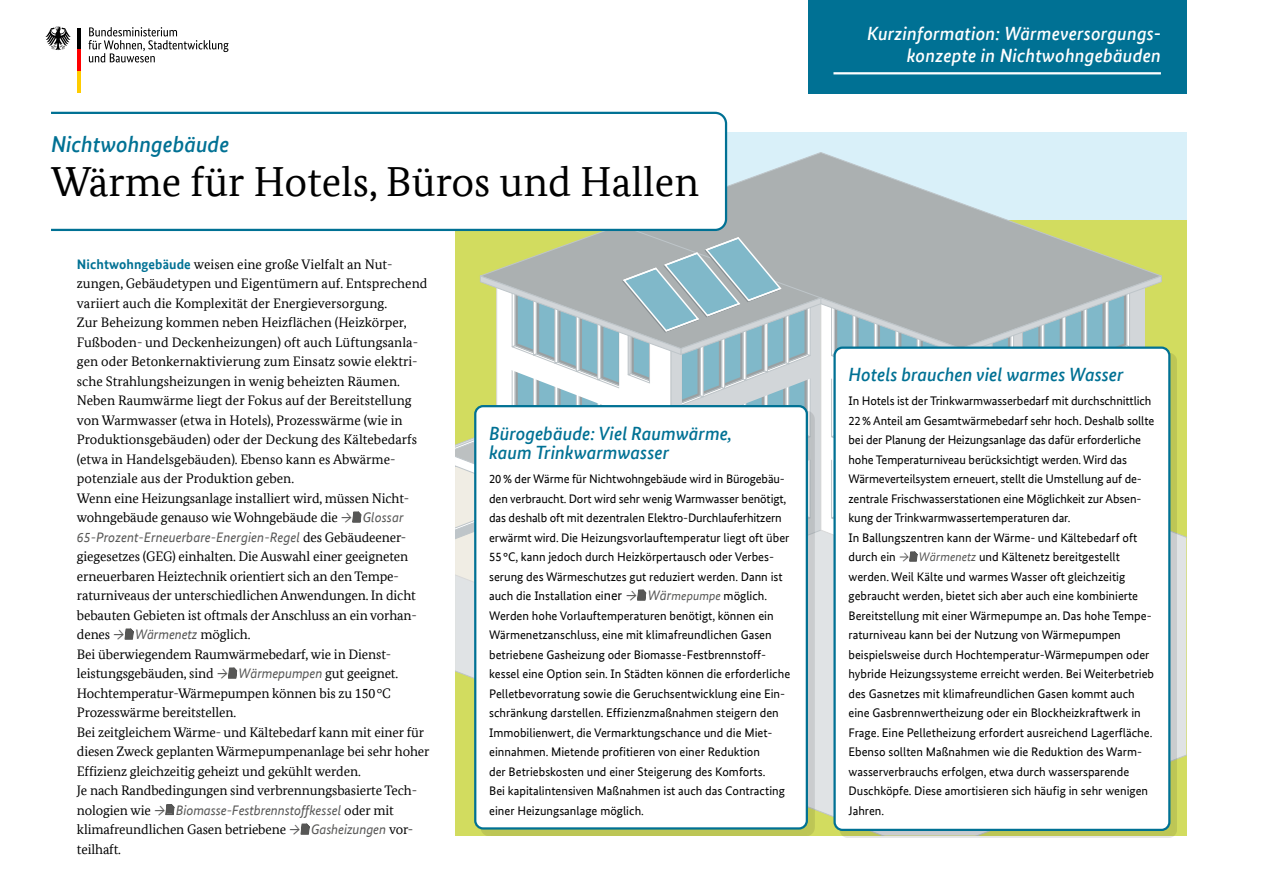
<style>
.page{position:relative;width:1263px;height:893px;background:#fff}
.page>*{position:absolute;margin:0;border:0;box-sizing:border-box;transform-origin:0 0}
.Überschrift_1_Hierarchie_NEU{font:42px "Bundes Serif Web";color:#000}
.Dachzeile_2_Hierarchie_kleiner_NEU{font:italic 500 22.5px "Bundes Sans Web";color:#007194}
.Zwischenüberschrift_3_Hierarchie_NEU{font:italic 500 18.75px/19.5px "Bundes Sans Web";color:#007194}
.Kolumne_oben_NEU{font:italic 500 18.75px/22.5px "Bundes Sans Web";letter-spacing:.01em;color:#fff;text-align:right}
.Text_Fließtext_NEU_9{font:13.8px/19.5px "Bundes Serif Web";letter-spacing:-.01em;color:#000}
.Infokasten_NEU{font:12.45px/19.5px "Bundes Sans Web";color:#000}
.s1{font-family:"Bundes Sans Web";font-weight:700;color:#007194}
.s2{font-family:"Bundes Sans Web";font-style:italic;color:#575756}
.s3{font-size:13.8px}
.s4{font-style:italic;font-size:13.8px;color:#575756}
.s5{font-style:italic;color:#575756}
</style>
<div class="page">
<div style="left:807px;top:0;width:379px;height:93px;background:#007194"></div>
<hr style="left:833px;top:72px;width:328px;height:2px;background:#fff">
<svg style="left:88px;top:27px;width:141px;height:35px"></svg>
<svg style="left:45px;top:27px;width:26px;height:23px"></svg>
<hr style="left:77px;top:28px;width:4px;height:21px;background:#000">
<hr style="left:77px;top:49px;width:4px;height:22px;background:#f00">
<hr style="left:77px;top:71px;width:4px;height:22px;background:#fc0">
<div style="left:455px;top:132px;width:731px;height:88px;background:#d9f0f9"></div>
<svg style="left:455px;top:349px;width:731px;height:487px;background:#d0dba8"></svg>
<svg style="left:618px;top:152px;width:545px;height:195px"></svg>
<svg style="left:51px;top:111px;width:677px;height:121px"></svg>
<div style="left:480px;top:411px;width:334px;height:425px;background:#000;opacity:.1"></div>
<div style="left:475px;top:406px;width:332px;height:422px;background:#fff;border-radius:8px"></div>
<div style="left:840px;top:353px;width:337px;height:484px;background:#000;opacity:.1"></div>
<div style="left:835px;top:348px;width:334px;height:482px;background:#fff;border-radius:8px"></div>
<svg style="left:455px;top:236px;width:707px;height:366px"></svg>
<p class="Dachzeile_2_Hierarchie_kleiner_NEU" style="left:51px;top:132px;width:180px">Nichtwohngebäude</p>
<h1 class="Überschrift_1_Hierarchie_NEU" style="left:51px;top:157px;width:649px">Wärme für Hotels, Büros und Hallen</h1>
<p class="Text_Fließtext_NEU_9" style="left:77px;top:254px;width:352px"><span class="s1">Nichtwohngebäude</span> weisen eine große Vielfalt an Nut&shy;zungen, Gebäudetypen und Eigentümern auf. Entsprechend variiert auch die Komplexität der Energieversorgung.<br>Zur Beheizung kommen neben Heizflächen (Heizkörper, Fußboden- und Deckenheizungen) oft auch Lüftungsanla&shy;gen oder Betonkernaktivierung zum Einsatz sowie elektri&shy;sche Strahlungsheizungen in wenig beheizten Räumen.</p>
<p class="Text_Fließtext_NEU_9" style="left:77px;top:390px;width:342px">Neben Raumwärme liegt der Fokus auf der Bereitstellung von Warmwasser (etwa in Hotels), Prozesswärme (wie in Produktionsgebäuden) oder der Deckung des Kältebedarfs (etwa in Handelsgebäuden). Ebenso kann es Abwärme&shy;potenziale aus der Produktion geben.</p>
<p class="Text_Fließtext_NEU_9" style="left:77px;top:488px;width:354px">Wenn eine Heizungsanlage installiert wird, müssen Nicht&shy;wohngebäude genauso wie Wohngebäude die <span class="s2">→ Glossar 65-Prozent-Erneuerbare-Energien-Regel</span> des Gebäudeener&shy;giegesetzes (GEG) einhalten. Die Auswahl einer geeigneten erneuerbaren Heiztechnik orientiert sich an den Tempe&shy;raturniveaus der unterschiedlichen Anwendungen. In dicht bebauten Gebieten ist oftmals der Anschluss an ein vorhan&shy;denes <span class="s2">→ Wärmenetz</span> möglich.<br>Bei überwiegendem Raumwärmebedarf, wie in Dienst&shy;leistungsgebäuden, sind <span class="s2">→ Wärmepumpen</span> gut geeignet.<br>Hochtemperatur-Wärmepumpen können bis zu 150°C Prozesswärme bereitstellen.<br>Bei zeitgleichem Wärme- und Kältebedarf kann mit einer für diesen Zweck geplanten Wärmepumpenanlage bei sehr hoher Effizienz gleichzeitig geheizt und gekühlt werden.<br>Je nach Randbedingungen sind verbrennungsbasierte Tech--- nologien wie <span class="s2">→ Biomasse-Festbrennstoffkessel</span> oder mit klimafreundlichen Gasen betriebene <span class="s2">→ Gasheizungen</span> vor&shy;teilhaft.</p>
<h2 class="Zwischenüberschrift_3_Hierarchie_NEU" style="left:489px;top:423px;width:245px">Bürogebäude: Viel Raumwärme, kaum Trinkwarmwasser</h2>
<p class="Infokasten_NEU" style="left:489px;top:469px;width:302px">20% der Wärme für Nichtwohngebäude wird in Bürogebäu&shy;den verbraucht. Dort wird sehr wenig Warmwasser benötigt, das deshalb oft mit dezentralen Elektro-Durchlauferhitzern erwärmt wird. Die Heizungsvorlauftemperatur liegt oft über 55 °C, kann jedoch durch Heizkörpertausch oder Verbes&shy;serung des Wärmeschutzes gut reduziert werden. Dann ist auch die Installation ei<span class="s3">ner</span> <span class="s4">→ Wär</span><span class="s5">mepumpe</span> möglich.</p>
<p class="Infokasten_NEU" style="left:489px;top:605px;width:303px">Werden hohe Vorlauftemperaturen benötigt, können ein Wärmenetzanschluss, eine mit klimafreundlichen Gasen betriebene Gasheizung oder Biomasse-Festbrennstoff&shy;kessel eine Option sein. In Städten können die erforderliche Pelletbevorratung sowie die Geruchsentwicklung eine Ein&shy;schränkung darstellen. Effizienzmaßnahmen steigern den Immobilienwert, die Vermarktungschance und die Miet&shy;einnahmen. Mietende profitieren von einer Reduktion<br>der Betriebskosten und einer Steigerung des Komforts.<br>Bei kapitalintensiven Maßnahmen ist auch das Contracting einer Heizungsanlage möglich.</p>
<p class="Kolumne_oben_NEU" style="left:867px;top:22px;width:296px">Kurzinformation: Wärmeversorgungs&shy;konzepte in Nichtwohngebäuden</p>
<h2 class="Zwischenüberschrift_3_Hierarchie_NEU" style="left:848px;top:365px;width:276px">Hotels brauchen viel warmes Wasser</h2>
<p class="Infokasten_NEU" style="left:848px;top:391px;width:307px">In Hotels ist der Trinkwarmwasserbedarf mit durchschnittlich 22% Anteil am Gesamtwärmebedarf sehr hoch. Deshalb sollte bei der Planung der Heizungsanlage das dafür erforderliche hohe Temperaturniveau berücksichtigt werden. Wird das Wärmeverteilsystem erneuert, stellt die Umstellung auf de&shy;zentrale Frischwasserstationen eine Möglichkeit zur Absen&shy;kung der Trinkwarmwassertemperaturen dar.</p>
<p class="Infokasten_NEU" style="left:848px;top:527px;width:307px">In Ballungszentren kann der Wärme- und Kältebedarf oft durch ein <span class="s5">→ Wärmenetz</span> und Kältenetz bereitgestellt werden. Weil Kälte und warmes Wasser oft gleichzeitig gebraucht werden, bietet sich aber auch eine kombinierte Bereitstellung mit einer Wärmepumpe an. Das hohe Tempe&shy;raturniveau kann bei der Nutzung von Wärmepumpen beispielsweise durch Hochtemperatur-Wärmepumpen oder hybride Heizungssysteme erreicht werden. Bei Weiterbetrieb des Gasnetzes mit klimafreundlichen Gasen kommt auch eine Gasbrennwertheizung oder ein Blockheizkraftwerk in Frage. Eine Pelletheizung erfordert ausreichend Lagerfläche.</p>
<p class="Infokasten_NEU" style="left:848px;top:742px;width:301px">Ebenso sollten Maßnahmen wie die Reduktion des Warm&shy;wasserverbrauchs erfolgen, etwa durch wassersparende Duschköpfe. Diese amortisieren sich häufig in sehr wenigen Jahren.</p>
</div>
